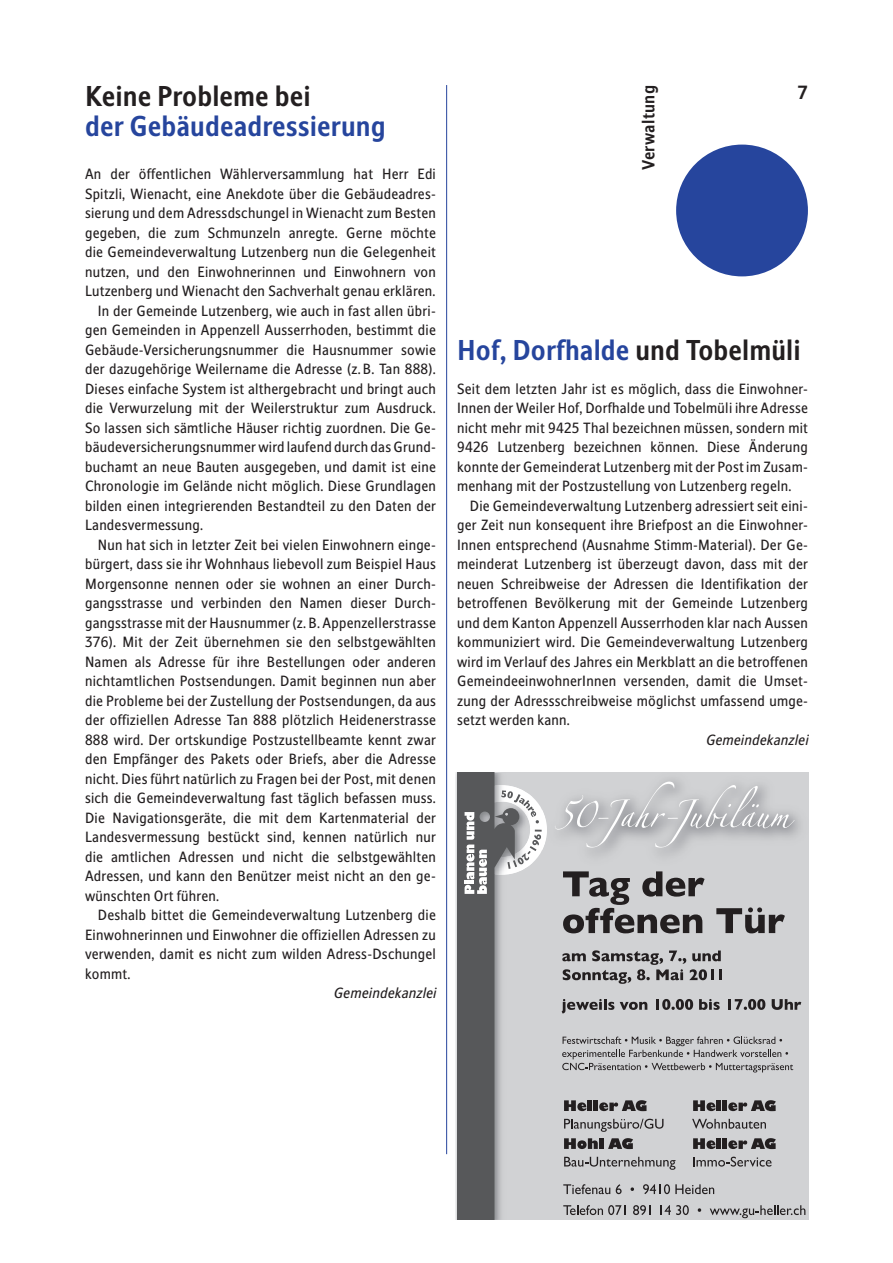
<style>
.page{position:relative;width:893px;height:1263px;background:#fff}
.page>*{position:absolute;margin:0;border:0;box-sizing:border-box;transform-origin:0 0}
.t1{font:700 27px "Stroudley";letter-spacing:.005em;color:#26459d}
.t2{font:700 27px "Stroudley";letter-spacing:.005em;color:#231f20}
.t3{font:700 18px "Stroudley";color:#231f20}
.t4{font:700 16.5px "Stroudley";letter-spacing:.02em;color:#231f20}
.t5{font:13.95px/19.5px "Stroudley";letter-spacing:.02em;color:#231f20;text-align:justify}
.t6{font:italic 13.95px "Stroudley";letter-spacing:.02em;color:#231f20}
.s1{color:#231f20}
</style>
<div class="page">
<div style="left:676px;top:145px;width:132px;height:131px;background:#26459d;border-radius:50%"></div>
<hr style="left:446px;top:85px;width:1px;height:1069px;background:#26459d">
<div style="left:457px;top:773px;width:352px;height:447px;background:#d1d2d4"></div>
<img style="left:455px;top:773px;width:2px;height:447px">
<img style="left:590px;top:780px;width:210px;height:75px">
<img style="left:542px;top:810px;width:5px;height:40px">
<svg style="left:555px;top:781px;width:239px;height:66px"></svg>
<svg style="left:563px;top:871px;width:142px;height:62px"></svg>
<svg style="left:716px;top:907px;width:69px;height:26px"></svg>
<svg style="left:562px;top:950px;width:159px;height:34px"></svg>
<svg style="left:562px;top:999px;width:52px;height:14px"></svg>
<svg style="left:620px;top:1002px;width:27px;height:8px"></svg>
<svg style="left:656px;top:999px;width:37px;height:11px"></svg>
<svg style="left:699px;top:999px;width:21px;height:11px"></svg>
<svg style="left:728px;top:999px;width:37px;height:11px"></svg>
<svg style="left:772px;top:999px;width:29px;height:11px"></svg>
<svg style="left:562px;top:1036px;width:231px;height:36px"></svg>
<svg style="left:564px;top:1138px;width:34px;height:11px"></svg>
<div style="left:599px;top:1138px;width:5px;height:11px;background:#231f20"></div>
<svg style="left:608px;top:1138px;width:25px;height:11px"></svg>
<svg style="left:693px;top:1138px;width:22px;height:11px"></svg>
<hr style="left:717px;top:1138px;width:4px;height:11px;background:#231f20">
<hr style="left:723px;top:1138px;width:4px;height:11px;background:#231f20">
<svg style="left:728px;top:1138px;width:48px;height:11px"></svg>
<svg style="left:564px;top:1157px;width:111px;height:13px"></svg>
<svg style="left:693px;top:1157px;width:78px;height:9px"></svg>
<svg style="left:563px;top:1184px;width:47px;height:10px"></svg>
<svg style="left:616px;top:1184px;width:6px;height:10px"></svg>
<svg style="left:631px;top:1187px;width:3px;height:4px"></svg>
<svg style="left:643px;top:1184px;width:71px;height:10px"></svg>
<svg style="left:563px;top:1205px;width:63px;height:10px"></svg>
<svg style="left:633px;top:1205px;width:18px;height:10px"></svg>
<svg style="left:660px;top:1205px;width:29px;height:10px"></svg>
<svg style="left:698px;top:1208px;width:3px;height:4px"></svg>
<svg style="left:710px;top:1205px;width:95px;height:13px"></svg>
<svg style="left:564px;top:1100px;width:22px;height:11px"></svg>
<hr style="left:588px;top:1100px;width:4px;height:11px;background:#231f20">
<hr style="left:594px;top:1100px;width:4px;height:11px;background:#231f20">
<svg style="left:599px;top:1100px;width:48px;height:11px"></svg>
<svg style="left:693px;top:1100px;width:22px;height:11px"></svg>
<hr style="left:717px;top:1100px;width:4px;height:11px;background:#231f20">
<hr style="left:723px;top:1100px;width:4px;height:11px;background:#231f20">
<svg style="left:728px;top:1100px;width:48px;height:11px"></svg>
<svg style="left:564px;top:1119px;width:99px;height:13px"></svg>
<svg style="left:692px;top:1119px;width:74px;height:10px"></svg>
<svg style="left:457px;top:773px;width:85px;height:447px"></svg>
<h1 class="t2" style="left:85px;top:79px;width:227px">Keine Probleme bei</h1>
<h1 class="t1" style="left:85px;top:109px;width:302px">der Gebäudeadressierung</h1>
<p class="t5" style="left:85px;top:164px;width:352px">An der öffentlichen Wählerversammlung hat Herr Edi</p>
<p class="t5" style="left:85px;top:184px;width:352px">Spitzli, Wienacht, eine Anekdote über die Gebäudeadres-</p>
<p class="t5" style="left:85px;top:203px;width:352px">sierung und dem Adressdschungel in Wienacht zum Besten</p>
<p class="t5" style="left:85px;top:223px;width:352px">gegeben, die zum Schmunzeln anregte. Gerne möchte</p>
<p class="t5" style="left:85px;top:242px;width:352px">die Gemeindeverwaltung Lutzenberg nun die Gelegenheit</p>
<p class="t5" style="left:85px;top:262px;width:352px">nutzen, und den Einwohnerinnen und Einwohnern von</p>
<p class="t5" style="left:85px;top:281px;width:352px">Lutzenberg und Wienacht den Sachverhalt genau erklären.</p>
<p class="t5" style="left:98px;top:301px;width:340px">In der Gemeinde Lutzenberg, wie auch in fast allen übri-</p>
<p class="t5" style="left:85px;top:320px;width:352px">gen Gemeinden in Appenzell Ausserrhoden, bestimmt die</p>
<p class="t5" style="left:85px;top:340px;width:352px">Gebäude-Versicherungsnummer die Hausnummer sowie</p>
<p class="t5" style="left:85px;top:359px;width:352px">der dazugehörige Weilername die Adresse (z. B. Tan 888).</p>
<p class="t5" style="left:85px;top:379px;width:352px">Dieses einfache System ist althergebracht und bringt auch</p>
<p class="t5" style="left:85px;top:398px;width:352px">die Verwurzelung mit der Weilerstruktur zum Ausdruck.</p>
<p class="t5" style="left:85px;top:418px;width:352px">So lassen sich sämtliche Häuser richtig zuordnen. Die Ge-</p>
<p class="t5" style="left:85px;top:437px;width:352px">bäudeversicherungsnummer wird laufend durch das Grund-</p>
<p class="t5" style="left:85px;top:457px;width:352px">buchamt an neue Bauten ausgegeben, und damit ist eine</p>
<p class="t5" style="left:85px;top:476px;width:352px">Chronologie im Gelände nicht möglich. Diese Grundlagen</p>
<p class="t5" style="left:85px;top:496px;width:352px">bilden einen integrierenden Bestandteil zu den Daten der</p>
<p class="t5" style="left:85px;top:515px;width:120px">Landesvermessung.</p>
<p class="t5" style="left:98px;top:535px;width:340px">Nun hat sich in letzter Zeit bei vielen Einwohnern einge-</p>
<p class="t5" style="left:85px;top:554px;width:352px">bürgert, dass sie ihr Wohnhaus liebevoll zum Beispiel Haus</p>
<p class="t5" style="left:85px;top:574px;width:352px">Morgensonne nennen oder sie wohnen an einer Durch-</p>
<p class="t5" style="left:85px;top:593px;width:352px">gangsstrasse und verbinden den Namen dieser Durch-</p>
<p class="t5" style="left:85px;top:613px;width:352px">gangsstrasse mit der Hausnummer (z. B. Appenzellerstrasse</p>
<p class="t5" style="left:85px;top:632px;width:352px">376). Mit der Zeit übernehmen sie den selbstgewählten</p>
<p class="t5" style="left:85px;top:652px;width:352px">Namen als Adresse für ihre Bestellungen oder anderen</p>
<p class="t5" style="left:85px;top:671px;width:352px">nichtamtlichen Postsendungen. Damit beginnen nun aber</p>
<p class="t5" style="left:85px;top:691px;width:352px">die Probleme bei der Zustellung der Postsendungen, da aus</p>
<p class="t5" style="left:85px;top:710px;width:352px">der offiziellen Adresse Tan 888 plötzlich Heidenerstrasse</p>
<p class="t5" style="left:85px;top:730px;width:352px">888 wird. Der ortskundige Postzustellbeamte kennt zwar</p>
<p class="t5" style="left:85px;top:749px;width:352px">den Empfänger des Pakets oder Briefs, aber die Adresse</p>
<p class="t5" style="left:85px;top:769px;width:352px">nicht. Dies führt natürlich zu Fragen bei der Post, mit denen</p>
<p class="t5" style="left:85px;top:788px;width:352px">sich die Gemeindeverwaltung fast täglich befassen muss.</p>
<p class="t5" style="left:85px;top:808px;width:352px">Die Navigationsgeräte, die mit dem Kartenmaterial der</p>
<p class="t5" style="left:85px;top:827px;width:352px">Landesvermessung bestückt sind, kennen natürlich nur</p>
<p class="t5" style="left:85px;top:847px;width:352px">die amtlichen Adressen und nicht die selbstgewählten</p>
<p class="t5" style="left:85px;top:866px;width:352px">Adressen, und kann den Benützer meist nicht an den ge-</p>
<p class="t5" style="left:85px;top:886px;width:136px">wünschten Ort führen.</p>
<p class="t5" style="left:98px;top:905px;width:340px">Deshalb bittet die Gemeindeverwaltung Lutzenberg die</p>
<p class="t5" style="left:85px;top:925px;width:352px">Einwohnerinnen und Einwohner die offiziellen Adressen zu</p>
<p class="t5" style="left:85px;top:944px;width:352px">verwenden, damit es nicht zum wilden Adress-Dschungel</p>
<p class="t5" style="left:85px;top:964px;width:47px">kommt.</p>
<p class="t6" style="left:333px;top:985px;width:104px">Gemeindekanzlei</p>
<p class="t4" style="left:638px;top:170px;width:86px;rotate:-90deg">Verwaltung</p>
<p class="t3" style="left:798px;top:81px;width:11px">7</p>
<h1 class="t1" style="left:457px;top:333px;width:345px">Hof, Dorfhalde <span class="s1">und Tobelmüli</span></h1>
<p class="t5" style="left:457px;top:379px;width:352px">Seit dem letzten Jahr ist es möglich, dass die Einwohner-Innen der Weiler Hof, Dorfhalde und Tobelmüli ihre Adresse nicht mehr mit 9425 Thal bezeichnen müssen, sondern mit 9426 Lutzenberg bezeichnen können. Diese Änderung konnte der Gemeinderat Lutzenberg mit der Post im Zusam&shy;menhang mit der Postzustellung von Lutzenberg regeln.</p>
<p class="t5" style="left:457px;top:496px;width:352px;text-indent:13px">Die Gemeindeverwaltung Lutzenberg adressiert seit eini&shy;ger Zeit nun konsequent ihre Briefpost an die Einwohner-Innen entsprechend (Ausnahme Stimm-Material). Der Ge&shy;meinderat Lutzenberg ist überzeugt davon, dass mit der neuen Schreibweise der Adressen die Identifikation der betroffenen Bevölkerung mit der Gemeinde Lutzenberg und dem Kanton Appenzell Ausserrhoden klar nach Aussen kommuniziert wird. Die Gemeindeverwaltung Lutzenberg wird im Verlauf des Jahres ein Merkblatt an die betroffenen GemeindeeinwohnerInnen versenden, damit die Umset&shy;zung der Adressschreibweise möglichst umfassend umge&shy;setzt werden kann.</p>
<p class="t6" style="left:705px;top:731px;width:104px">Gemeindekanzlei</p>
</div>
